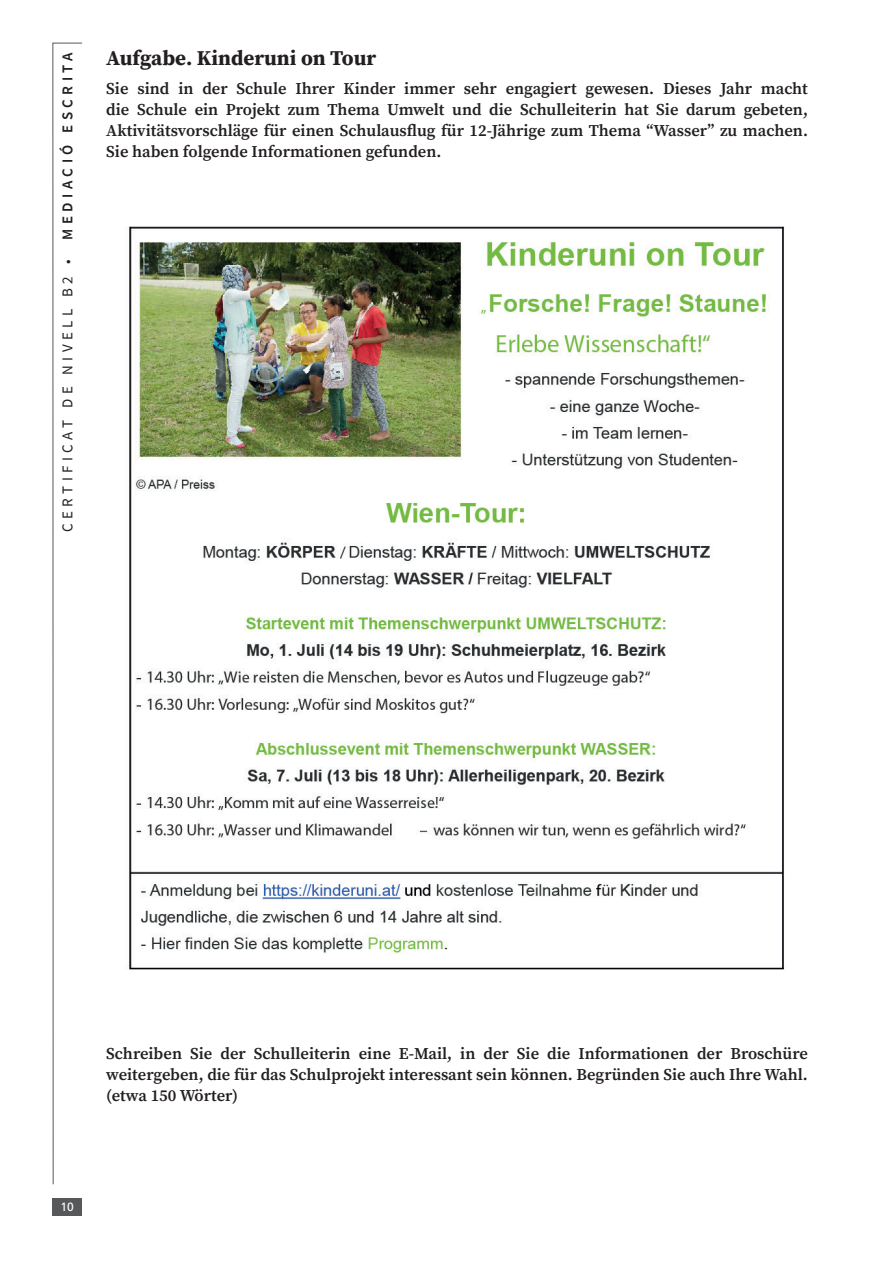
<style>
.page{position:relative;width:893px;height:1263px;background:#fff}
.page>*{position:absolute;margin:0;border:0;box-sizing:border-box;transform-origin:0 0}
.t1{font:700 21px "Source Serif Pro";color:#231f20}
.t2{font:600 16.5px/21px "Source Serif Pro";color:#231f20}
.t3{font:15px "Source Sans Pro";letter-spacing:.295em;color:#231f20}
.t4{font:600 15px "Source Sans Pro";letter-spacing:.295em;color:#231f20}
.t5{font:12px "Frutiger LT Std";color:#fff}
</style>
<div class="page">
<svg style="left:52px;top:43px;width:30px;height:1142px"></svg>
<div style="left:52px;top:1198px;width:30px;height:18px;background:#57585a"></div>
<img style="left:128px;top:226px;width:656px;height:744px">
<p class="t4" style="left:58px;top:240px;width:189px;rotate:-90deg">MEDIACIÓ ESCRITA</p>
<p class="t1" style="left:106px;top:43px;width:271px">Aufgabe. Kinderuni on Tour</p>
<p class="t2" style="left:106px;top:78px;width:703px">Sie sind in der Schule Ihrer Kinder immer sehr engagiert gewesen. Dieses Jahr macht die Schule ein Projekt zum Thema Umwelt und die Schulleiterin hat Sie darum gebeten,</p>
<p class="t2" style="left:106px;top:120px;width:703px">Aktivitätsvorschläge für einen Schulausflug für 12-Jährige zum Thema “Wasser” zu machen.</p>
<p class="t2" style="left:106px;top:141px;width:337px">Sie haben folgende Informationen gefunden.</p>
<p class="t3" style="left:58px;top:532px;width:274px;rotate:-90deg">CERTIFICAT DE NIVELL B2 •</p>
<p class="t2" style="left:106px;top:1043px;width:703px;text-align:justify">Schreiben Sie der Schulleiterin eine E-Mail, in der Sie die Informationen der Broschüre weitergeben, die für das Schulprojekt interessant sein können. Begründen Sie auch Ihre Wahl. (etwa 150 Wörter)</p>
<p class="t5" style="left:61px;top:1200px;width:15px">10</p>
</div>
